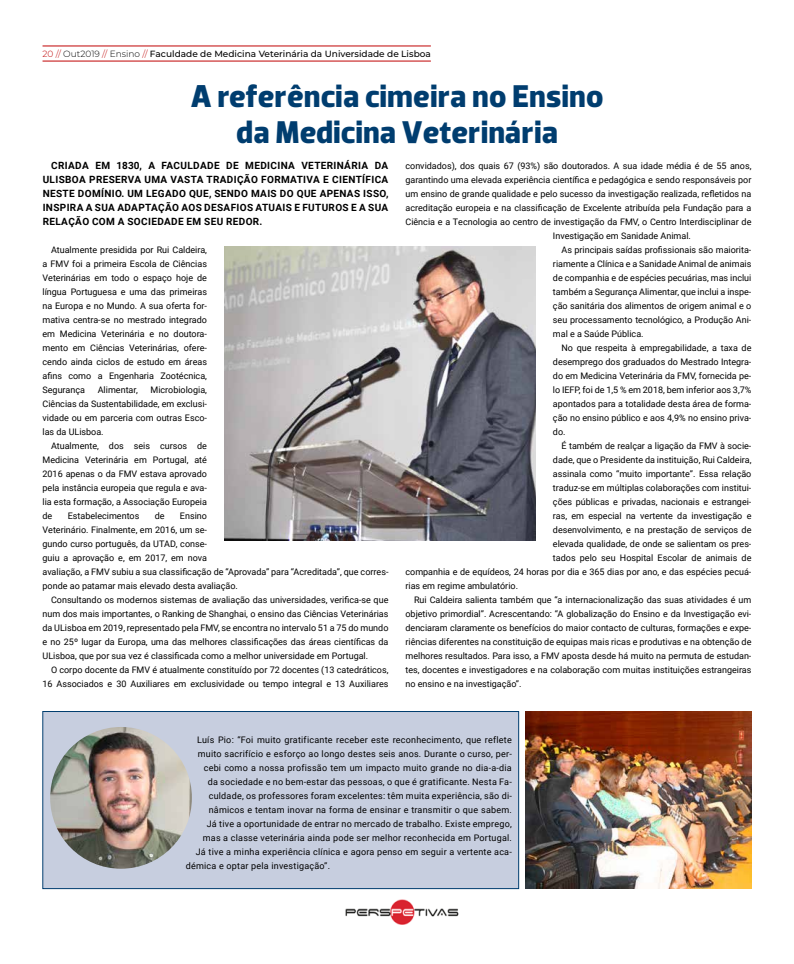
<style>
.page{position:relative;width:794px;height:964px;background:#fff}
.page>*{position:absolute;margin:0;border:0;box-sizing:border-box;transform-origin:0 0}
.t1{font:700 32px/36px "Dobra";color:#003d6f;text-align:center}
.t2{font:700 10px/14px "Roboto";letter-spacing:.035em;color:#000;text-align:justify}
.t3{font:9px/14px "Roboto";color:#000;text-align:justify}
.t4{font:9px "Roboto";letter-spacing:.025em;color:#000}
.t5{font:500 9px "Montserrat";color:#000}
.s1{font-weight:300;color:#c00304}
.s2{font-weight:300}
</style>
<div class="page">
<hr style="left:43px;top:61px;width:388px;height:1px;background:#c00304">
<hr style="left:43px;top:46px;width:388px;height:1px;background:#c00304">
<img style="left:345px;top:900px;width:114px;height:25px">
<img style="left:224px;top:246px;width:312px;height:295px">
<div style="left:43px;top:711px;width:475px;height:177px;background:#c7cedf"></div>
<div style="left:43px;top:711px;width:476px;height:178px;border:1px solid #003d6f"></div>
<img style="left:50px;top:727px;width:142px;height:142px;border-radius:71px">
<img style="left:525px;top:711px;width:226px;height:178px">
<p class="t5" style="left:43px;top:48px;width:390px"><span class="s1">20 //</span> <span class="s2">Out2019</span> <span class="s1">//</span> <span class="s2">Ensino</span> <span class="s1">//</span> Faculdade de Medicina Veterinária da Universidade de Lisboa</p>
<h1 class="t1" style="left:191px;top:79px;width:414px">A referência cimeira no Ensino da Medicina Veterinária</h1>
<p class="t2" style="left:43px;top:158px;width:347px;text-indent:8px">CRIADA EM 1830, A FACULDADE DE MEDICINA VETERINÁRIA DA ULISBOA PRESERVA UMA VASTA TRADIÇÃO FORMATIVA E CIENTÍFICA NESTE DOMÍNIO. UM LEGADO QUE, SENDO MAIS DO QUE APENAS ISSO, INSPIRA A SUA ADAPTAÇÃO AOS DESAFIOS ATUAIS E FUTUROS E A SUA RELAÇÃO COM A SOCIEDADE EM SEU REDOR.</p>
<p class="t3" style="left:43px;top:242px;width:166px;text-indent:9px">Atualmente presidida por Rui Caldeira, a FMV foi a primeira Escola de Ciências Veterinárias em todo o espaço hoje de língua Portuguesa e uma das primeiras na Europa e no Mundo. A sua oferta for&shy;mativa centra-se no mestrado integrado em Medicina Veterinária e no doutora&shy;mento em Ciências Veterinárias, ofere&shy;cendo ainda ciclos de estudo em áreas afins como a Engenharia Zootécnica, Segurança</p>
<p class="t3" style="left:405px;top:158px;width:347px">convidados), dos quais 67 (93%) são doutorados. A sua idade média é de 55 anos,</p>
<p class="t3" style="left:405px;top:172px;width:347px">garantindo uma elevada experiência científica e pedagógica e sendo responsáveis por</p>
<p class="t3" style="left:405px;top:186px;width:347px">um ensino de grande qualidade e pelo sucesso da investigação realizada, refletidos na</p>
<p class="t3" style="left:405px;top:200px;width:347px">acreditação europeia e na classificação de Excelente atribuída pela Fundação para a</p>
<p class="t3" style="left:405px;top:214px;width:347px">Ciência e a Tecnologia ao centro de investigação da FMV, o Centro Interdisciplinar de</p>
<p class="t3" style="left:553px;top:228px;width:139px">Investigação em Sanidade Animal.</p>
<p class="t3" style="left:561px;top:242px;width:191px">As principais saídas profissionais são maiorita-</p>
<p class="t3" style="left:553px;top:256px;width:200px">riamente a Clínica e a Sanidade Animal de animais</p>
<p class="t3" style="left:553px;top:270px;width:200px">de companhia e de espécies pecuárias, mas inclui</p>
<p class="t3" style="left:553px;top:284px;width:200px">também a Segurança Alimentar, que inclui a inspe-</p>
<p class="t3" style="left:553px;top:298px;width:200px">ção sanitária dos alimentos de origem animal e o</p>
<p class="t3" style="left:553px;top:312px;width:200px">seu processamento tecnológico, a Produção Ani-</p>
<p class="t3" style="left:553px;top:326px;width:92px">mal e a Saúde Pública.</p>
<p class="t3" style="left:561px;top:340px;width:191px">No que respeita à empregabilidade, a taxa de</p>
<p class="t3" style="left:553px;top:354px;width:200px">desemprego dos graduados do Mestrado Integra-</p>
<p class="t3" style="left:553px;top:368px;width:200px">do em Medicina Veterinária da FMV, fornecida pe-</p>
<p class="t3" style="left:553px;top:382px;width:200px">lo IEFP, foi de 1,5 % em 2018, bem inferior aos 3,7%</p>
<p class="t3" style="left:553px;top:396px;width:200px">apontados para a totalidade desta área de forma-</p>
<p class="t3" style="left:553px;top:410px;width:200px">ção no ensino público e aos 4,9% no ensino priva-</p>
<p class="t3" style="left:553px;top:424px;width:14px">do.</p>
<p class="t3" style="left:561px;top:438px;width:191px">É também de realçar a ligação da FMV à socie-</p>
<p class="t3" style="left:553px;top:452px;width:200px">dade, que o Presidente da instituição, Rui Caldeira,</p>
<p class="t3" style="left:553px;top:466px;width:200px">assinala como “muito importante”. Essa relação</p>
<p class="t3" style="left:553px;top:480px;width:200px">traduz-se em múltiplas colaborações com institui-</p>
<p class="t3" style="left:553px;top:494px;width:200px">ções públicas e privadas, nacionais e estrangei-</p>
<p class="t3" style="left:553px;top:508px;width:200px">ras, em especial na vertente da investigação e</p>
<p class="t3" style="left:553px;top:522px;width:200px">desenvolvimento, e na prestação de serviços de</p>
<p class="t3" style="left:553px;top:536px;width:200px">elevada qualidade, de onde se salientam os pres-</p>
<p class="t3" style="left:553px;top:550px;width:200px">tados pelo seu Hospital Escolar de animais de</p>
<p class="t3" style="left:405px;top:564px;width:347px">companhia e de equídeos, 24 horas por dia e 365 dias por ano, e das espécies pecuá-</p>
<p class="t3" style="left:405px;top:578px;width:114px">rias em regime ambulatório.</p>
<p class="t3" style="left:414px;top:592px;width:339px">Rui Caldeira salienta também que “a internacionalização das suas atividades é um</p>
<p class="t3" style="left:405px;top:606px;width:347px">objetivo primordial”. Acrescentando: “A globalização do Ensino e da Investigação evi-</p>
<p class="t3" style="left:405px;top:620px;width:347px">denciaram claramente os benefícios do maior contacto de culturas, formações e expe-</p>
<p class="t3" style="left:405px;top:634px;width:347px">riências diferentes na constituição de equipas mais ricas e produtivas e na obtenção de</p>
<p class="t3" style="left:405px;top:648px;width:347px">melhores resultados. Para isso, a FMV aposta desde há muito na permuta de estudan-</p>
<p class="t3" style="left:405px;top:662px;width:347px">tes, docentes e investigadores e na colaboração com muitas instituições estrangeiras</p>
<p class="t3" style="left:405px;top:676px;width:118px">no ensino e na investigação”.</p>
<p class="t3" style="left:43px;top:382px;width:166px;text-indent:108px">Microbiologia, Ciências da Sustentabilidade, em exclusi&shy;vidade ou em parceria com outras Esco&shy;las da ULisboa.</p>
<p class="t3" style="left:43px;top:438px;width:166px;text-indent:9px">Atualmente, dos seis cursos de Medicina Veterinária em Portugal, até 2016 apenas o da FMV estava aprovado pela instância europeia que regula e ava&shy;lia esta formação, a Associação Europeia de</p>
<p class="t3" style="left:98px;top:382px;width:41px">Alimentar,</p>
<p class="t3" style="left:68px;top:508px;width:73px">Estabelecimentos</p>
<p class="t3" style="left:155px;top:508px;width:11px">de</p>
<p class="t3" style="left:43px;top:508px;width:347px;text-align:left;text-indent:137px">Ensino<br>Veterinário. Finalmente, em 2016, um se-<br>gundo curso português, da UTAD, conse-<br>guiu a aprovação e, em 2017, em nova<br>avaliação, a FMV subiu a sua classificação de “Aprovada” para “Acreditada”, que corres&shy;ponde ao patamar mais elevado desta avaliação.</p>
<p class="t3" style="left:43px;top:592px;width:347px;text-indent:9px">Consultando os modernos sistemas de avaliação das universidades, verifica-se que num dos mais importantes, o Ranking de Shanghai, o ensino das Ciências Veterinárias da ULisboa em 2019, representado pela FMV, se encontra no intervalo 51 a 75 do mundo e no 25º lugar da Europa, uma das melhores classificações das áreas científicas da ULisboa, que por sua vez é classificada como a melhor universidade em Portugal.</p>
<p class="t3" style="left:43px;top:662px;width:347px;text-align:right">O corpo docente da FMV é atualmente constituído por 72 docentes (13 catedráticos,<br>16 Associados e 30 Auxiliares em exclusividade ou tempo integral e 13 Auxiliares</p>
<p class="t4" style="left:197px;top:733px;width:316px">Luís Pio: “Foi muito gratificante receber este reconhecimento, que reflete</p>
<p class="t4" style="left:198px;top:747px;width:315px">muito sacrifício e esforço ao longo destes seis anos. Durante o curso, per-</p>
<p class="t4" style="left:204px;top:761px;width:309px">cebi como a nossa profissão tem um impacto muito grande no dia-a-dia</p>
<p class="t4" style="left:208px;top:775px;width:306px">da sociedade e no bem-estar das pessoas, o que é gratificante. Nesta Fa-</p>
<p class="t4" style="left:209px;top:789px;width:305px">culdade, os professores foram excelentes: têm muita experiência, são di-</p>
<p class="t4" style="left:209px;top:803px;width:305px">nâmicos e tentam inovar na forma de ensinar e transmitir o que sabem.</p>
<p class="t4" style="left:207px;top:817px;width:307px">Já tive a oportunidade de entrar no mercado de trabalho. Existe emprego,</p>
<p class="t4" style="left:203px;top:831px;width:311px">mas a classe veterinária ainda pode ser melhor reconhecida em Portugal.</p>
<p class="t4" style="left:196px;top:845px;width:318px">Já tive a minha experiência clínica e agora penso em seguir a vertente aca-</p>
<p class="t4" style="left:186px;top:859px;width:146px">démica e optar pela investigação”.</p>
</div>
